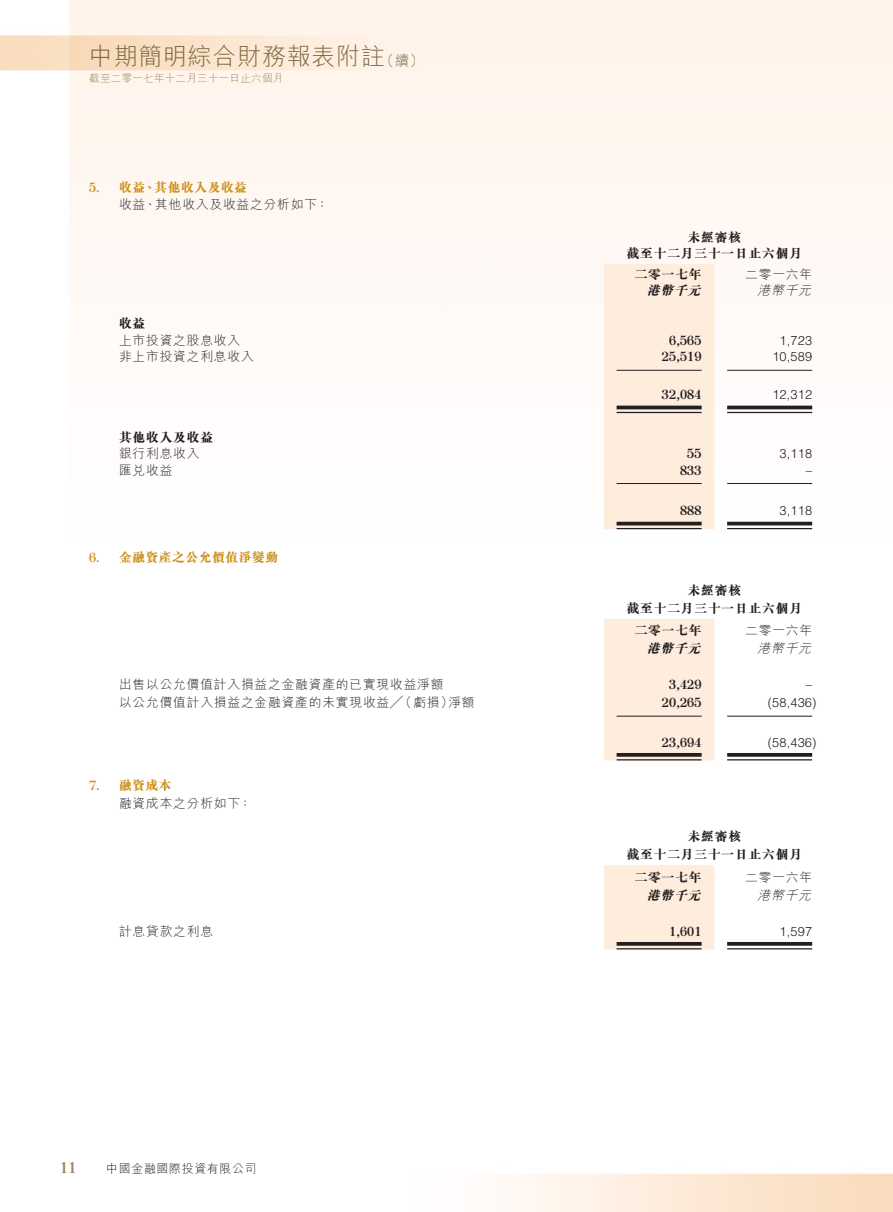
<style>
.page{position:relative;width:893px;height:1212px;background:#fff}
.page>*{position:absolute;margin:0;border:0;box-sizing:border-box;transform-origin:0 0}
.t1{font:300 24px "M Hei HK";letter-spacing:.03em;color:#79663d}
.t2{font:700 15px "Else NPL Std";color:#9b8452}
.t3{font:300 14.25px "M Hei HK";color:#79663d}
.Notes_section_body_t{font:300 12.75px "M Hei HK";letter-spacing:.065em;color:#231f20}
.Notes_section_body_t-2{font:800 12.75px "M Sung HK";letter-spacing:.065em;color:#231f20}
.Notes_section_body_t-3{font:300 12.75px "Helvetica LT Std";letter-spacing:.015em;color:#231f20}
.Notes_section_body_t-4{font:700 12.75px "Else NPL Std";letter-spacing:.015em;color:#231f20}
.Notes_HD1{font:800 12.75px "M Sung HK";letter-spacing:.045em;color:#cd8f19}
.Notes_section_body_t-5{font:italic 300 12.75px "M Hei HK";color:#231f20}
.Notes_section_body_t-6{font:italic 800 12.75px "M Sung HK";color:#231f20}
.Notes_HD1-2{font:700 12.75px "Else NPL Std";color:#cd8f19}
.t4{font:300 12px "M Hei HK";letter-spacing:.05em;color:#231f20}
.t5{font:300 10.5px "M Hei HK";letter-spacing:.03em;color:#9b8452}
</style>
<div class="page">
<div style="left:604px;top:264px;width:110px;height:265px;background:#feeddd"></div>
<hr style="left:617px;top:370px;width:85px;height:1px;background:#231f20">
<hr style="left:727px;top:370px;width:85px;height:1px;background:#231f20">
<hr style="left:617px;top:406px;width:85px;height:3px;background:#231f20">
<hr style="left:617px;top:412px;width:85px;height:1px;background:#231f20">
<hr style="left:727px;top:406px;width:85px;height:3px;background:#231f20">
<hr style="left:727px;top:412px;width:85px;height:1px;background:#231f20">
<hr style="left:617px;top:483px;width:85px;height:1px;background:#231f20">
<hr style="left:727px;top:483px;width:85px;height:1px;background:#231f20">
<hr style="left:617px;top:522px;width:85px;height:3px;background:#231f20">
<hr style="left:617px;top:528px;width:85px;height:1px;background:#231f20">
<hr style="left:727px;top:522px;width:85px;height:3px;background:#231f20">
<hr style="left:727px;top:528px;width:85px;height:1px;background:#231f20">
<div style="left:604px;top:619px;width:110px;height:141px;background:#feeddd"></div>
<hr style="left:617px;top:716px;width:85px;height:1px;background:#231f20">
<hr style="left:727px;top:716px;width:85px;height:1px;background:#231f20">
<svg style="left:617px;top:753px;width:85px;height:4px"></svg>
<hr style="left:617px;top:759px;width:85px;height:1px;background:#231f20">
<svg style="left:727px;top:753px;width:85px;height:4px"></svg>
<hr style="left:727px;top:759px;width:85px;height:1px;background:#231f20">
<div style="left:604px;top:865px;width:110px;height:84px;background:#feeddd"></div>
<svg style="left:617px;top:942px;width:85px;height:4px"></svg>
<hr style="left:617px;top:948px;width:85px;height:1px;background:#231f20">
<svg style="left:727px;top:942px;width:85px;height:4px"></svg>
<hr style="left:727px;top:948px;width:85px;height:1px;background:#231f20">
<h1 class="t1" style="left:89px;top:44px;width:297px">中期簡明綜合財務報表附註</h1>
<p class="t3" style="left:380px;top:54px;width:46px">（續(</p>
<p class="t5" style="left:89px;top:73px;width:195px">截至二零一七年十二月三十一日止六個月</p>
<p class="Notes_HD1-2" style="left:89px;top:180px;width:12px">5.</p>
<p class="Notes_HD1" style="left:119px;top:181px;width:129px">收益、其他收入及收益</p>
<p class="Notes_section_body_t" style="left:119px;top:197px;width:211px">收益、其他收入及收益之分析如下：</p>
<p class="Notes_section_body_t-2" style="left:119px;top:317px;width:28px">收益</p>
<p class="Notes_section_body_t" style="left:119px;top:334px;width:123px">上市投資之股息收入</p>
<p class="Notes_section_body_t" style="left:119px;top:350px;width:136px">非上市投資之利息收入</p>
<p class="Notes_section_body_t-2" style="left:119px;top:430px;width:96px">其他收入及收益</p>
<p class="Notes_section_body_t" style="left:119px;top:447px;width:82px">銀行利息收入</p>
<p class="Notes_section_body_t" style="left:119px;top:463px;width:55px">匯兌收益</p>
<p class="Notes_HD1-2" style="left:89px;top:550px;width:12px">6.</p>
<p class="Notes_HD1" style="left:119px;top:551px;width:161px">金融資產之公允價值淨變動</p>
<p class="Notes_section_body_t" style="left:119px;top:678px;width:326px">出售以公允價值計入損益之金融資產的已實現收益淨額</p>
<p class="Notes_section_body_t" style="left:119px;top:696px;width:336px">以公允價值計入損益之金融資產的未實現收益╱（虧損）</p>
<p class="Notes_section_body_t" style="left:448px;top:696px;width:28px">淨額</p>
<p class="Notes_HD1-2" style="left:89px;top:778px;width:12px">7.</p>
<p class="Notes_HD1" style="left:119px;top:779px;width:54px">融資成本</p>
<p class="Notes_section_body_t" style="left:119px;top:797px;width:134px">融資成本之分析如下：</p>
<p class="Notes_section_body_t" style="left:119px;top:924px;width:96px">計息貸款之利息</p>
<p class="t2" style="left:60px;top:1158px;width:18px">11</p>
<p class="t4" style="left:106px;top:1162px;width:152px">中國金融國際投資有限公司</p>
<p class="Notes_section_body_t-2" style="left:688px;top:230px;width:55px">未經審核</p>
<p class="Notes_section_body_t-2" style="left:627px;top:247px;width:177px">截至十二月三十一日止六個月</p>
<p class="Notes_section_body_t" style="left:745px;top:268px;width:68px">二零一六年</p>
<p class="Notes_section_body_t-2" style="left:635px;top:268px;width:68px">二零一七年</p>
<p class="Notes_section_body_t-6" style="left:647px;top:284px;width:58px">港幣千元</p>
<p class="Notes_section_body_t-5" style="left:757px;top:284px;width:58px">港幣千元</p>
<p class="Notes_section_body_t-4" style="left:669px;top:332px;width:34px">6,565</p>
<p class="Notes_section_body_t-3" style="left:780px;top:332px;width:34px">1,723</p>
<p class="Notes_section_body_t-4" style="left:662px;top:349px;width:41px">25,519</p>
<p class="Notes_section_body_t-3" style="left:772px;top:349px;width:41px">10,589</p>
<p class="Notes_section_body_t-4" style="left:662px;top:387px;width:41px">32,084</p>
<p class="Notes_section_body_t-3" style="left:772px;top:387px;width:41px">12,312</p>
<p class="Notes_section_body_t-4" style="left:687px;top:446px;width:16px">55</p>
<p class="Notes_section_body_t-3" style="left:780px;top:446px;width:34px">3,118</p>
<p class="Notes_section_body_t-4" style="left:680px;top:462px;width:23px">833</p>
<p class="Notes_section_body_t-3" style="left:806px;top:462px;width:8px">–</p>
<p class="Notes_section_body_t-4" style="left:680px;top:503px;width:23px">888</p>
<p class="Notes_section_body_t-3" style="left:780px;top:503px;width:34px">3,118</p>
<p class="Notes_section_body_t-2" style="left:688px;top:584px;width:55px">未經審核</p>
<p class="Notes_section_body_t-2" style="left:627px;top:602px;width:177px">截至十二月三十一日止六個月</p>
<p class="Notes_section_body_t" style="left:745px;top:624px;width:68px">二零一六年</p>
<p class="Notes_section_body_t-2" style="left:635px;top:624px;width:68px">二零一七年</p>
<p class="Notes_section_body_t-6" style="left:647px;top:642px;width:58px">港幣千元</p>
<p class="Notes_section_body_t-5" style="left:757px;top:642px;width:58px">港幣千元</p>
<p class="Notes_section_body_t-4" style="left:669px;top:677px;width:34px">3,429</p>
<p class="Notes_section_body_t-3" style="left:806px;top:677px;width:8px">–</p>
<p class="Notes_section_body_t-4" style="left:662px;top:695px;width:41px">20,265</p>
<p class="Notes_section_body_t-3" style="left:768px;top:695px;width:50px">)58,436(</p>
<p class="Notes_section_body_t-4" style="left:662px;top:734px;width:41px">23,694</p>
<p class="Notes_section_body_t-3" style="left:768px;top:734px;width:50px">)58,436(</p>
<p class="Notes_section_body_t-2" style="left:688px;top:830px;width:55px">未經審核</p>
<p class="Notes_section_body_t-2" style="left:627px;top:848px;width:177px">截至十二月三十一日止六個月</p>
<p class="Notes_section_body_t" style="left:745px;top:870px;width:68px">二零一六年</p>
<p class="Notes_section_body_t-2" style="left:635px;top:870px;width:68px">二零一七年</p>
<p class="Notes_section_body_t-6" style="left:647px;top:888px;width:58px">港幣千元</p>
<p class="Notes_section_body_t-4" style="left:669px;top:923px;width:34px">1,601</p>
<p class="Notes_section_body_t-5" style="left:757px;top:888px;width:58px">港幣千元</p>
<p class="Notes_section_body_t-3" style="left:780px;top:923px;width:34px">1,597</p>
</div>
